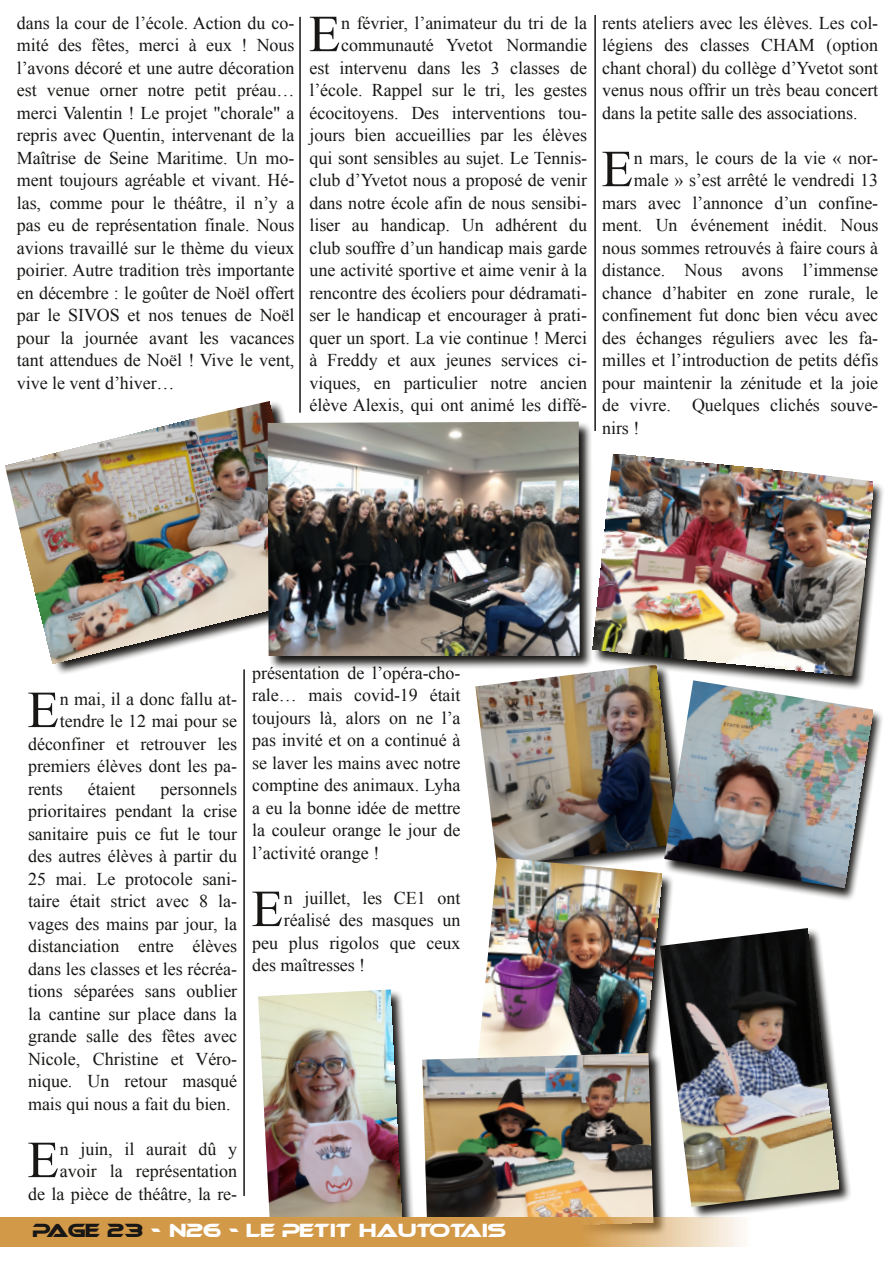
<style>
.page{position:relative;width:893px;height:1263px;background:#fff}
.page>*{position:absolute;margin:0;border:0;box-sizing:border-box;transform-origin:0 0}
.t1{font:52.05px "Times New Roman";color:#181715}
.t2{font:18px/22.5px "Times New Roman";color:#181715;text-align:justify}
.t3{font:18px "Ethnocentric";letter-spacing:-.005em;color:#fff}
.s1{color:#181715}
</style>
<div class="page">
<img style="left:5px;top:401px;width:281px;height:262px">
<svg style="left:268px;top:423px;width:323px;height:246px;background:#6f6f6e"></svg>
<img style="left:268px;top:422px;width:312px;height:234px">
<svg style="left:587px;top:450px;width:296px;height:230px"></svg>
<img style="left:593px;top:454px;width:280px;height:222px">
<svg style="left:475px;top:662px;width:223px;height:18px"></svg>
<img style="left:475px;top:665px;width:202px;height:192px">
<svg style="left:662px;top:680px;width:220px;height:220px"></svg>
<img style="left:664px;top:680px;width:208px;height:208px">
<svg style="left:693px;top:1090px;width:158px;height:127px"></svg>
<img style="left:679px;top:928px;width:159px;height:279px">
<svg style="left:662px;top:857px;width:28px;height:253px"></svg>
<img style="left:479px;top:857px;width:183px;height:195px">
<svg style="left:402px;top:1003px;width:11px;height:214px"></svg>
<img style="left:258px;top:989px;width:144px;height:228px">
<svg style="left:478px;top:1052px;width:191px;height:165px"></svg>
<img style="left:422px;top:1053px;width:232px;height:164px">
<svg style="left:0;top:1217px;width:742px;height:30px;background:#d4a159"></svg>
<hr style="left:299px;top:17px;width:2px;height:396px;background:#181715">
<hr style="left:594px;top:15px;width:2px;height:416px;background:#181715">
<hr style="left:243px;top:669px;width:2px;height:527px;background:#181715">
<p class="t2" style="left:17px;top:11px;width:279px">dans la cour de l’école. Action du co&shy;mité des fêtes, merci à eux ! Nous l’avons décoré et une autre décoration est venue orner notre petit préau… merci Valentin ! Le projet "chorale" a repris avec Quentin, intervenant de la Maîtrise de Seine Maritime. Un mo&shy;ment toujours agréable et vivant. Hé&shy;las, comme pour le théâtre, il n’y a pas eu de représentation finale. Nous avions travaillé sur le thème du vieux poirier. Autre tradition très importante en décembre : le goûter de Noël offert par le SIVOS et nos tenues de Noël pour la journée avant les vacances tant attendues de Noël ! Vive le vent, vive le vent d’hiver…</p>
<h1 class="t1" style="left:309px;top:5px;width:33px">E</h1>
<p class="t2" style="left:309px;top:11px;width:279px;text-align:right">n février, l’animateur du tri de la communauté Yvetot Normandie<br>est intervenu dans les 3 classes de l’école. Rappel sur le tri, les gestes écocitoyens. Des interventions tou&shy;jours bien accueillies par les élèves qui sont sensibles au sujet. Le Tennis&shy;club d’Yvetot nous a proposé de venir dans notre école afin de nous sensibi&shy;liser au handicap. Un adhérent du club souffre d’un handicap mais garde une activité sportive et aime venir à la rencontre des écoliers pour dédramati&shy;ser le handicap et encourager à prati&shy;quer un sport. La vie continue ! Merci à Freddy et aux jeunes services ci&shy;viques, en particulier notre ancien élève Alexis, qui ont animé les diffé-</p>
<p class="t2" style="left:602px;top:11px;width:278px">rents ateliers avec les élèves. Les col&shy;légiens des classes CHAM (option chant choral) du collège d’Yvetot sont venus nous offrir un très beau concert dans la petite salle des associations.</p>
<h1 class="t1" style="left:601px;top:140px;width:33px">E</h1>
<p class="t2" style="left:634px;top:146px;width:246px">n mars, le cours de la vie « nor-</p>
<p class="t2" style="left:634px;top:169px;width:246px">male » s’est arrêté le vendredi 13</p>
<p class="t2" style="left:602px;top:191px;width:278px">mars avec l’annonce d’un confine-</p>
<p class="t2" style="left:602px;top:214px;width:278px">ment. Un événement inédit. Nous</p>
<p class="t2" style="left:602px;top:236px;width:278px">nous sommes retrouvés à faire cours à</p>
<p class="t2" style="left:602px;top:259px;width:278px">distance. Nous avons l’immense</p>
<p class="t2" style="left:602px;top:281px;width:278px">chance d’habiter en zone rurale, le</p>
<p class="t2" style="left:602px;top:304px;width:278px">confinement fut donc bien vécu avec</p>
<p class="t2" style="left:602px;top:326px;width:278px">des échanges réguliers avec les fa-</p>
<p class="t2" style="left:602px;top:349px;width:278px">milles et l’introduction de petits défis</p>
<p class="t2" style="left:602px;top:371px;width:278px">pour maintenir la zénitude et la joie</p>
<p class="t2" style="left:602px;top:394px;width:278px">de vivre. Quelques clichés souve-</p>
<p class="t2" style="left:602px;top:416px;width:39px">nirs !</p>
<h1 class="t1" style="left:27px;top:681px;width:33px">E</h1>
<p class="t2" style="left:60px;top:687px;width:179px">n mai, il a donc fallu at-</p>
<p class="t2" style="left:60px;top:710px;width:179px">tendre le 12 mai pour se</p>
<p class="t2" style="left:28px;top:732px;width:211px">déconfiner et retrouver les</p>
<p class="t2" style="left:28px;top:755px;width:211px">premiers élèves dont les pa-</p>
<p class="t2" style="left:28px;top:777px;width:36px">rents</p>
<p class="t2" style="left:88px;top:777px;width:49px">étaient</p>
<p class="t2" style="left:28px;top:777px;width:211px;text-indent:133px">personnels prioritaires pendant la crise sanitaire puis ce fut le tour des autres élèves à partir du 25 mai. Le protocole sani&shy;taire était strict avec 8 la&shy;vages des mains par jour, la distanciation entre élèves dans les classes et les récréa&shy;tions séparées sans oublier la cantine sur place dans la grande salle des fêtes avec Nicole, Christine et Véro&shy;nique. Un retour masqué mais qui nous a fait du bien.</p>
<h1 class="t1" style="left:27px;top:1131px;width:33px">E</h1>
<p class="t2" style="left:28px;top:1137px;width:211px;text-align:right">n juin, il aurait dû y avoir la représentation<br>de la pièce de théâtre, la re-</p>
<p class="t2" style="left:252px;top:661px;width:210px">présentation de l’opéra-cho&shy;rale… mais covid-19 était toujours là, alors on ne l’a pas invité et on a continué à se laver les mains avec notre comptine des animaux. Lyha a eu la bonne idée de mettre la couleur orange le jour de l’activité orange !</p>
<h1 class="t1" style="left:251px;top:880px;width:33px">E</h1>
<p class="t2" style="left:284px;top:886px;width:178px">n juillet, les CE1 ont</p>
<p class="t2" style="left:284px;top:909px;width:178px">réalisé des masques un</p>
<p class="t2" style="left:252px;top:931px;width:210px">peu plus rigolos que ceux</p>
<p class="t2" style="left:252px;top:954px;width:115px">des maîtresses !</p>
<p class="t3" style="left:33px;top:1223px;width:474px"><span class="s1">PAGE 23</span> ‐ N26 ‐ LE PETIT HAUTOTAIS</p>
</div>
